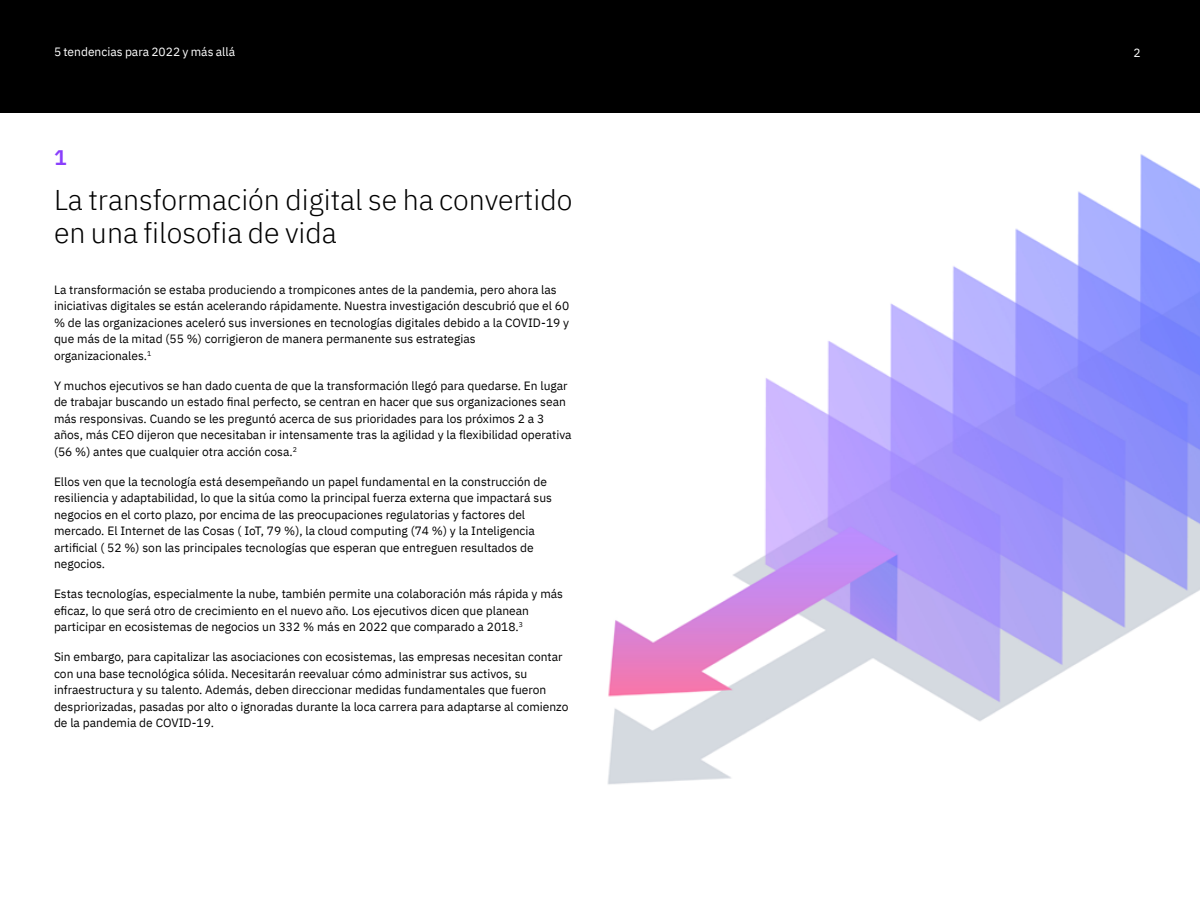
<style>
.page{position:relative;width:1200px;height:900px;background:#fff}
.page>*{position:absolute;margin:0;border:0;box-sizing:border-box;transform-origin:0 0}
.t1{font:300 28.5px/33px "IBM Plex Sans";color:#000}
.t2{font:600 21px "IBM Plex Sans";color:#8a3ffc}
.t3{font:12px/16.5px "IBM Plex Sans";color:#000}
.t4{font:12px "IBM Plex Sans";color:#fff}
</style>
<div class="page">
<img style="left:324px;top:112px;width:876px;height:673px">
<div style="left:0;top:0;width:1200px;height:112px;background:#000"></div>
<p class="t4" style="left:54px;top:42px;width:183px">5 tendencias para 2022 y más allá</p>
<p class="t4" style="left:1134px;top:43px;width:9px">2</p>
<h2 class="t2" style="left:54px;top:141px;width:14px">1</h2>
<h1 class="t1" style="left:54px;top:181px;width:520px">La transformación digital se ha convertido en una filosofia de vida</h1>
<p class="t3" style="left:54px;top:280px;width:517px">La transformación se estaba produciendo a trompicones antes de la pandemia, pero ahora las iniciativas digitales se están acelerando rápidamente. Nuestra investigación descubrió que el 60 % de las organizaciones aceleró sus inversiones en tecnologías digitales debido a la COVID-19 y que más de la mitad (55 %) corrigieron de manera permanente sus estrategias organizacionales.<sup>1</sup></p>
<p class="t3" style="left:54px;top:376px;width:519px">Y muchos ejecutivos se han dado cuenta de que la transformación llegó para quedarse. En lugar de trabajar buscando un estado final perfecto, se centran en hacer que sus organizaciones sean más responsivas. Cuando se les preguntó acerca de sus prioridades para los próximos 2 a 3 años, más CEO dijeron que necesitaban ir intensamente tras la agilidad y la flexibilidad operativa (56 %) antes que cualquier otra acción cosa.<sup>2</sup></p>
<p class="t3" style="left:54px;top:472px;width:500px">Ellos ven que la tecnología está desempeñando un papel fundamental en la construcción de resiliencia y adaptabilidad, lo que la sitúa como la principal fuerza externa que impactará sus negocios en el corto plazo, por encima de las preocupaciones regulatorias y factores del mercado. El Internet de las Cosas ( IoT, 79 %), la cloud computing (74 %) y la Inteligencia artificial ( 52 %) son las principales tecnologías que esperan que entreguen resultados de negocios.</p>
<p class="t3" style="left:54px;top:585px;width:511px">Estas tecnologías, especialmente la nube, también permite una colaboración más rápida y más eficaz, lo que será otro de crecimiento en el nuevo año. Los ejecutivos dicen que planean participar en ecosistemas de negocios un 332 % más en 2022 que comparado a 2018.<sup>3</sup></p>
<p class="t3" style="left:54px;top:648px;width:516px">Sin embargo, para capitalizar las asociaciones con ecosistemas, las empresas necesitan contar con una base tecnológica sólida. Necesitarán reevaluar cómo administrar sus activos, su infraestructura y su talento. Además, deben direccionar medidas fundamentales que fueron despriorizadas, pasadas por alto o ignoradas durante la loca carrera para adaptarse al comienzo de la pandemia de COVID-19.</p>
</div>
